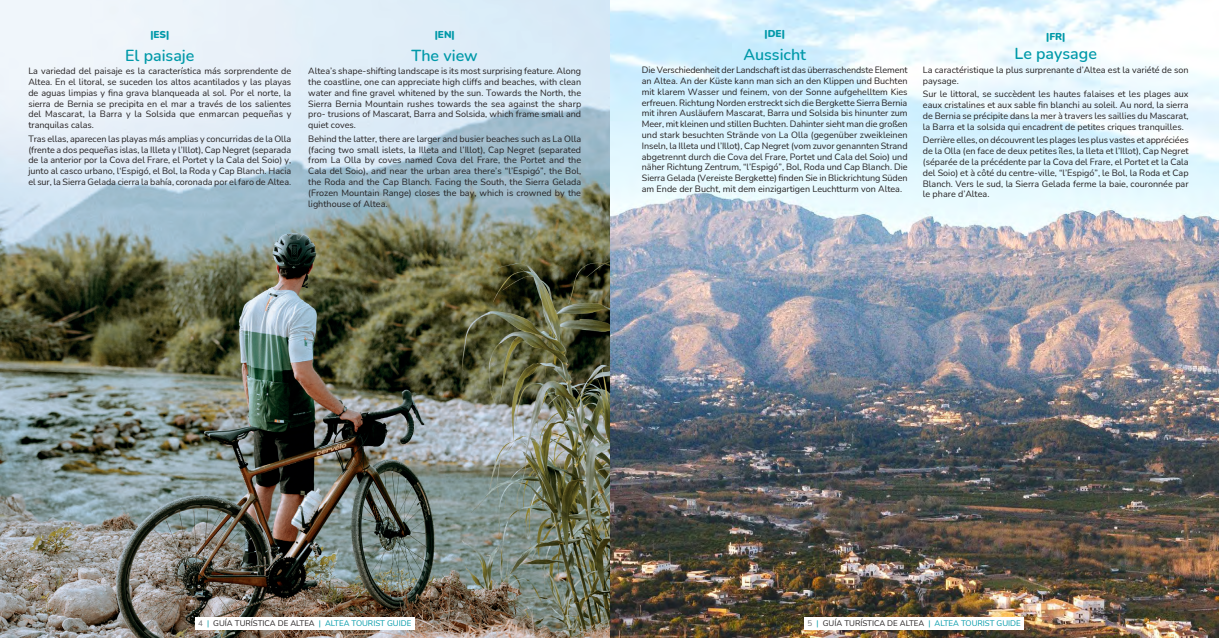
<style>
.page{position:relative;width:1219px;height:638px;background:#fff}
.page>*{position:absolute;margin:0;border:0;box-sizing:border-box;transform-origin:0 0}
.t1{font:600 16px "Nunito";color:#0099a9}
.t2{font:900 10px "Nunito";color:#0099a9}
.t3{font:9px/10.8px "Nunito";color:#231f20;text-align:justify}
.t4{font:8px "Nunito";color:#231f20}
.s1{color:#6c6d70}
.s2{color:#0099a9}
</style>
<div class="page">
<img style="left:0;top:0;width:1219px;height:638px">
<div style="left:804px;top:617px;width:220px;height:12px;background:#fff"></div>
<div style="left:195px;top:617px;width:220px;height:12px;background:#fff"></div>
<p class="t2" style="left:150px;top:28px;width:20px">|ES|</p>
<h1 class="t1" style="left:125px;top:44px;width:71px">El paisaje</h1>
<p class="t3" style="left:28px;top:65px;width:265px">La variedad del paisaje es la característica más sorprendente de Altea. En el litoral, se suceden los altos acantilados y las playas de aguas limpias y fina grava blanqueada al sol. Por el norte, la sierra de Bernia se precipita en el mar a través de los salientes del Mascarat, la Barra y la Solsida que enmarcan pequeñas y tranquilas calas.</p>
<p class="t3" style="left:28px;top:133px;width:264px">Tras ellas, aparecen las playas más amplias y concurridas de la Olla (frente a dos pequeñas islas, la Illeta y l’Illot), Cap Negret (separada de la anterior por la Cova del Frare, el Portet y la Cala del Soio) y, junto al casco urbano, l‘Espigó, el Bol, la Roda y Cap Blanch. Hacia el sur, la Sierra Gelada cierra la bahía, coronada por el faro de Altea.</p>
<p class="t2" style="left:435px;top:28px;width:22px">|EN|</p>
<h1 class="t1" style="left:412px;top:44px;width:68px">The view</h1>
<p class="t3" style="left:308px;top:65px;width:274px">Altea’s shape-shifting landscape is its most surprising feature. Along the coastline, one can appreciate high cliffs and beaches, with clean water and fine gravel whitened by the sun. Towards the North, the Sierra Bernia Mountain rushes towards the sea against the sharp pro- trusions of Mascarat, Barra and Solsida, which frame small and quiet coves.</p>
<p class="t3" style="left:308px;top:133px;width:274px">Behind the latter, there are larger and busier beaches such as La Olla (facing two small islets, la Illeta and l’Illot), Cap Negret (separated from La Olla by coves named Cova del Frare, the Portet and the Cala del Soio), and near the urban area there’s “l’Espigó”, the Bol, the Roda and the Cap Blanch. Facing the South, the Sierra Gelada (Frozen Mountain Range) closes the bay, which is crowned by the lighthouse of Altea.</p>
<p class="t2" style="left:765px;top:27px;width:22px">|DE|</p>
<h1 class="t1" style="left:743px;top:43px;width:64px">Aussicht</h1>
<p class="t3" style="left:642px;top:64px;width:267px">Die Verschiedenheit der Landschaft ist das überraschendste Element an Altea. An der Küste kann man sich an den Klippen und Buchten mit klarem Wasser und feinem, von der Sonne aufgehelltem Kies erfreuen. Richtung Norden erstreckt sich die Bergkette Sierra Bernia mit ihren Ausläufern Mascarat, Barra und Solsida bis hinunter zum Meer, mit kleinen und stillen Buchten. Dahinter sieht man die großen und stark besuchten Strände von La Olla (gegenüber zweikleinen Inseln, la Illeta und l’Illot), Cap Negret (vom zuvor genannten Strand abgetrennt durch die Cova del Frare, Portet und Cala del Soio) und näher Richtung Zentrum, “l’Espigó”, Bol, Roda und Cap Blanch. Die Sierra Gelada (Vereiste Bergkette) finden Sie in Blickrichtung Süden am Ende der Bucht, mit dem einzigartigen Leuchtturm von Altea.</p>
<p class="t2" style="left:1046px;top:30px;width:21px">|FR|</p>
<h1 class="t1" style="left:1014px;top:42px;width:84px">Le paysage</h1>
<p class="t3" style="left:923px;top:64px;width:267px">La caractéristique la plus surprenante d’Altea est la variété de son paysage.</p>
<p class="t3" style="left:923px;top:88px;width:267px">Sur le littoral, se succèdent les hautes falaises et les plages aux eaux cristalines et aux sable fin blanchi au soleil. Au nord, la sierra de Bernia se précipite dans la mer à travers les saillies du Mascarat, la Barra et la solsida qui encadrent de petites criques tranquilles.</p>
<p class="t3" style="left:923px;top:135px;width:267px">Derrière elles, on découvrent les plages les plus vastes et appréciées de la Olla (en face de deux petites îles, la lleta et l’Illot), Cap Negret (séparée de la précédente par la Cova del Frare, el Portet et la Cala del Soio) et à côté du centre-ville, “l’Espigó”, le Bol, la Roda et Cap Blanch. Vers le sud, la Sierra Gelada ferme la baie, couronnée par le phare d’Altea.</p>
<p class="t4" style="left:198px;top:617px;width:215px"><span class="s1">4</span> <span class="s2">|</span> GUÍA TURÍSTICA DE ALTEA <span class="s2">| ALTEA TOURIST GUIDE</span></p>
<p class="t4" style="left:808px;top:617px;width:215px"><span class="s1">5</span> <span class="s2">|</span> GUÍA TURÍSTICA DE ALTEA <span class="s2">| ALTEA TOURIST GUIDE</span></p>
</div>
